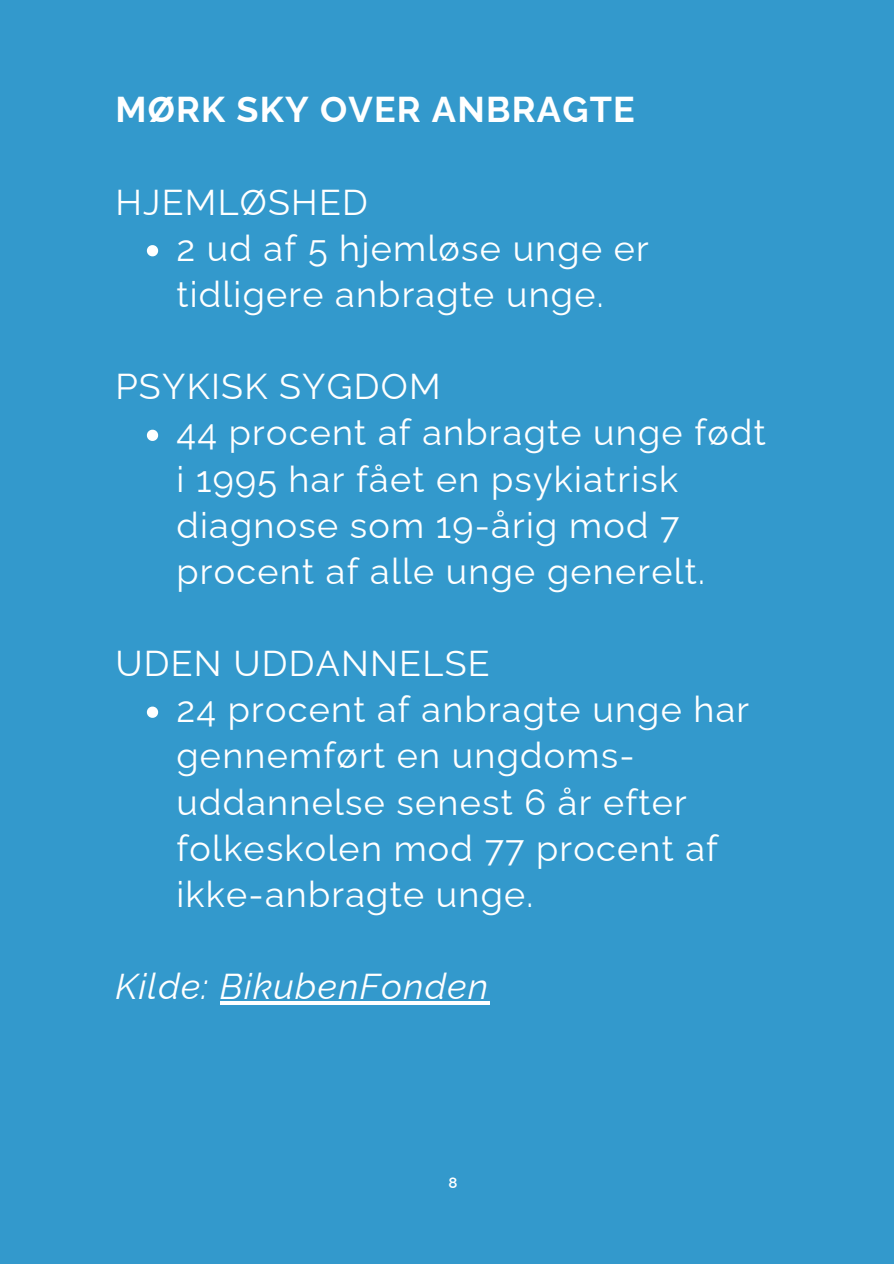
<style>
.page{position:relative;width:894px;height:1264px;background:#fff}
.page>*{position:absolute;margin:0;border:0;box-sizing:border-box;transform-origin:0 0}
.t1{font:36px/46.2px "Raleway";letter-spacing:.035em;color:#fff}
.t2{font:700 36px "Raleway";letter-spacing:.035em;color:#fff}
.t3{font:italic 36px "Raleway";letter-spacing:.035em;color:#fff}
.t4{font:600 15px "Raleway";color:#fff}
</style>
<div class="page">
<div style="left:0;top:0;width:893px;height:1263px;background:#39c"></div>
<svg style="left:147px;top:245px;width:11px;height:11px"></svg>
<svg style="left:147px;top:429px;width:11px;height:12px"></svg>
<svg style="left:147px;top:706px;width:11px;height:11px"></svg>
<hr style="left:220px;top:1001px;width:269px;height:3px;background:#fff">
<h1 class="t2" style="left:115px;top:89px;width:521px">MØRK SKY OVER ANBRAGTE</h1>
<h2 class="t1" style="left:115px;top:179px;width:254px">HJEMLØSHED</h2>
<p class="t1" style="left:176px;top:225px;width:473px">2 ud af 5 hjemløse unge er tidligere anbragte unge.</p>
<h2 class="t1" style="left:115px;top:363px;width:327px">PSYKISK SYGDOM</h2>
<p class="t1" style="left:176px;top:409px;width:590px">44 procent af anbragte unge født i 1995 har fået en psykiatrisk diagnose som 19-årig mod 7 procent af alle unge generelt.</p>
<h2 class="t1" style="left:115px;top:640px;width:376px">UDEN UDDANNELSE</h2>
<p class="t1" style="left:176px;top:686px;width:574px">24 procent af anbragte unge har gennemført en ungdoms&shy;uddannelse senest 6 år efter folkeskolen mod 77 procent af ikke-anbragte unge.</p>
<p class="t3" style="left:115px;top:965px;width:374px">Kilde: BikubenFonden</p>
<p class="t4" style="left:448px;top:1173px;width:11px">8</p>
</div>
